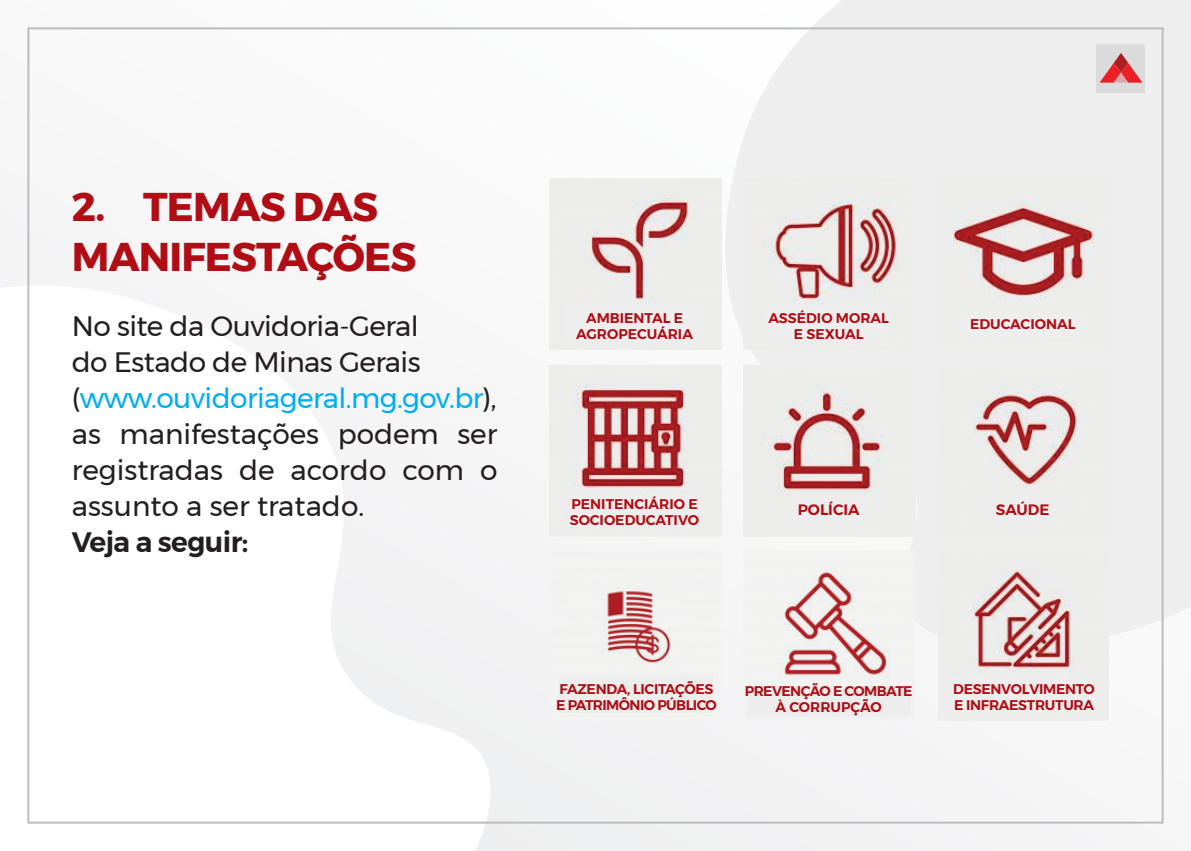
<style>
.page{position:relative;width:1191px;height:851px;background:#fff}
.page>*{position:absolute;margin:0;border:0;box-sizing:border-box;transform-origin:0 0}
.t1{font:700 40px/50px "Montserrat";letter-spacing:-.02em;color:#b00d15}
.t2{font:28px/36px "Montserrat";letter-spacing:-.02em;color:#231f20}
.t3{font:600 28px "Montserrat";letter-spacing:-.02em;color:#231f20}
.t4{font:600 15px "Montserrat";color:#b00d15}
.t5{font:600 14px/16px "Montserrat";color:#b00d15;text-align:center}
.t6{font:600 14px/16px "Montserrat";letter-spacing:-.04em;color:#b00d15}
.t7{font:600 14px/16px "Montserrat";letter-spacing:-.02em;color:#b00d15}
.s1{color:#00aeef}
</style>
<div class="page">
<div style="left:0;top:0;width:1191px;height:850px;background:#f8f8f8"></div>
<svg style="left:692px;top:27px;width:472px;height:640px;fill:#eeeeef"></svg>
<div style="left:1096px;top:44px;width:49px;height:49px;background:#dadbda"></div>
<svg style="left:1099px;top:53px;width:43px;height:30px"></svg>
<img style="left:549px;top:178px;width:173px;height:171px">
<div style="left:565px;top:304px;width:140px;height:36px;background:#edeeed"></div>
<img style="left:743px;top:178px;width:172px;height:171px">
<div style="left:767px;top:305px;width:121px;height:32px;background:#edeeed"></div>
<img style="left:935px;top:175px;width:175px;height:174px">
<div style="left:960px;top:316px;width:121px;height:22px;background:#edeeed"></div>
<img style="left:549px;top:365px;width:173px;height:171px">
<div style="left:571px;top:494px;width:132px;height:32px;background:#ecedec"></div>
<img style="left:743px;top:365px;width:172px;height:171px">
<div style="left:785px;top:499px;width:80px;height:27px;background:#ecedec"></div>
<img style="left:938px;top:365px;width:173px;height:171px">
<div style="left:983px;top:495px;width:86px;height:28px;background:#ecedec"></div>
<img style="left:557px;top:551px;width:165px;height:162px">
<div style="left:558px;top:675px;width:154px;height:37px;background:#ecedec"></div>
<img style="left:743px;top:551px;width:171px;height:169px">
<div style="left:747px;top:686px;width:163px;height:30px;background:#ecedec"></div>
<img style="left:938px;top:552px;width:170px;height:168px">
<div style="left:953px;top:674px;width:132px;height:36px;background:#ecedec"></div>
<h1 class="t1" style="left:72px;top:181px;width:346px">2. TEMAS DAS<br>MANIFESTAÇÕES</h1>
<p class="t2" style="left:72px;top:308px;width:427px">No site da Ouvidoria-Geral<br>do Estado de Minas Gerais (<span class="s1">www.ouvidoriageral.mg.gov.br</span>), as manifestações podem ser registradas de acordo com o assunto a ser tratado.</p>
<p class="t3" style="left:72px;top:520px;width:178px">Veja a seguir:</p>
<p class="t5" style="left:576px;top:309px;width:118px">AMBIENTAL E<br>AGROPECUÁRIA</p>
<p class="t5" style="left:768px;top:309px;width:122px">ASSÉDIO MORAL<br>E SEXUAL</p>
<p class="t5" style="left:970px;top:315px;width:107px">EDUCACIONAL</p>
<p class="t5" style="left:570px;top:496px;width:131px;text-align:left">PENITENCIÁRIO E<br>SOCIOEDUCATIVO</p>
<p class="t4" style="left:797px;top:498px;width:63px">POLÍCIA</p>
<p class="t4" style="left:996px;top:498px;width:55px">SAÚDE</p>
<p class="t6" style="left:556px;top:681px;width:162px">FAZENDA, LICITAÇÕES<br>E PATRIMÔNIO PÚBLICO</p>
<p class="t7" style="left:953px;top:681px;width:143px">DESENVOLVIMENTO<br>E INFRAESTRUTURA</p>
<p class="t6" style="left:744px;top:683px;width:169px;text-align:center">PREVENÇÃO E COMBATE<br>À CORRUPÇÃO</p>
</div>
